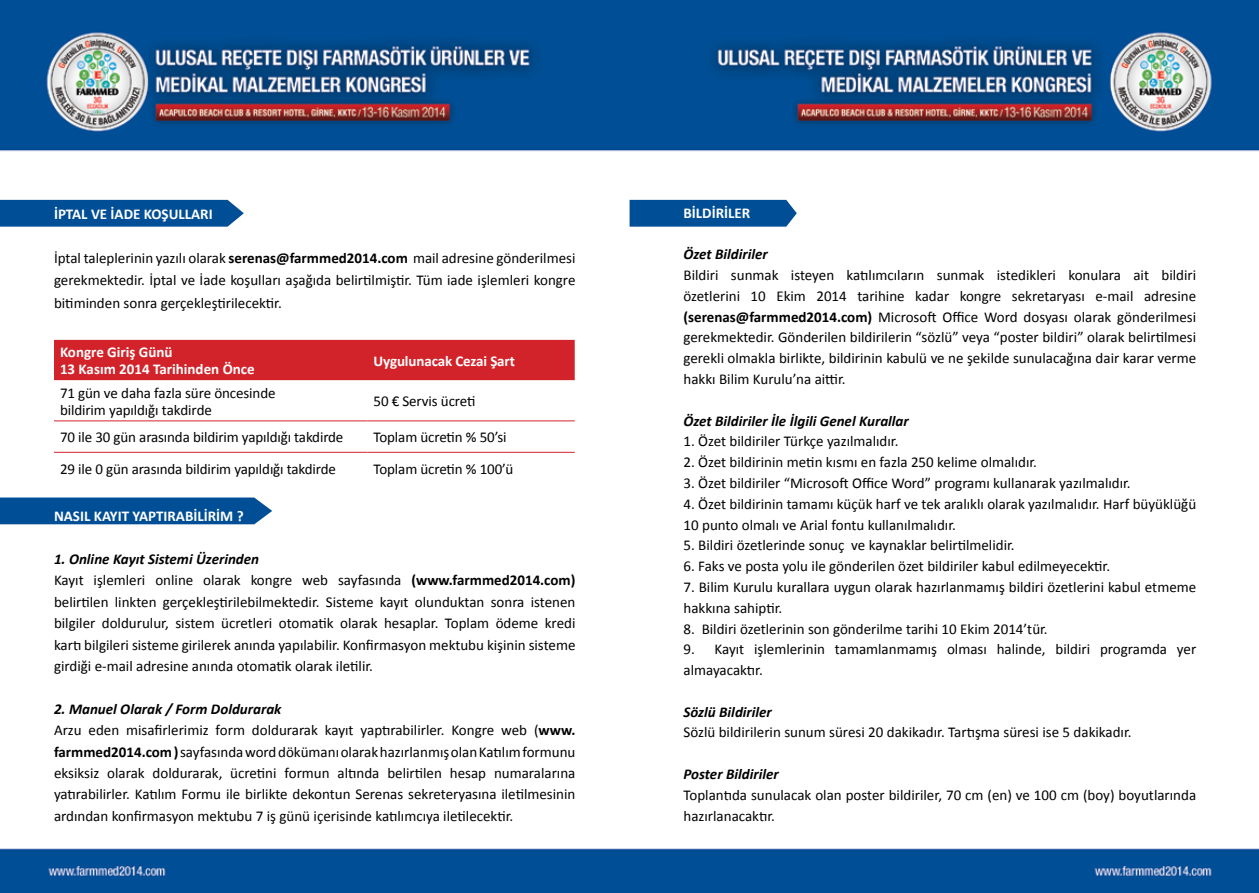
<style>
.page{position:relative;width:1259px;height:893px;background:#fff}
.page>*{position:absolute;margin:0;border:0;box-sizing:border-box;transform-origin:0 0}
.t1{font:15px/21.5px "Calibri";color:#000}
.t2{font:700 15px/17.2px "Calibri";color:#fff}
.t3{font:italic 700 15px "Calibri";color:#000}
.s1{font-weight:700}
.s2{font-weight:700;font-style:italic}
</style>
<div class="page">
<img style="left:0;top:0;width:1259px;height:893px">
<svg style="left:0;top:200px;width:244px;height:27px;background:#0b569a"></svg>
<svg style="left:0;top:497px;width:272px;height:27px;background:#0c569b"></svg>
<svg style="left:629px;top:200px;width:168px;height:27px;background:#0c569b"></svg>
<div style="left:54px;top:340px;width:521px;height:40px;background:#d2232a"></div>
<svg style="left:54px;top:380px;width:521px;height:104px"></svg>
<hr style="left:54px;top:420px;width:313px;height:1px;background:#d2232a">
<hr style="left:367px;top:420px;width:208px;height:1px;background:#d2232a">
<hr style="left:54px;top:452px;width:313px;height:1px;background:#d2232a">
<hr style="left:367px;top:452px;width:208px;height:1px;background:#d2232a">
<p class="t2" style="left:54px;top:205px;width:160px">İPTAL VE İADE KOŞULLARI</p>
<p class="t1" style="left:54px;top:247px;width:523px;line-height:22.2px;text-align:justify">İptal taleplerinin yazılı olarak <span class="s1">serenas@farmmed2014.com</span> mail adresine gönderilmesi gerekmektedir. İptal ve İade koşulları aşağıda belirtilmiştir. Tüm iade işlemleri kongre bitiminden sonra gerçekleştirilecektir.</p>
<p class="t2" style="left:60px;top:343px;width:196px">Kongre Giriş Günü<br>13 Kasım 2014 Tarihinden Önce</p>
<p class="t2" style="left:373px;top:352px;width:143px">Uygulunacak Cezai Şart</p>
<p class="t1" style="left:60px;top:384px;width:217px;line-height:17.2px">71 gün ve daha fazla süre öncesinde bildirim yapıldığı takdirde</p>
<p class="t1" style="left:373px;top:391px;width:103px">50 € Servis ücreti</p>
<p class="t1" style="left:60px;top:427px;width:285px">70 ile 30 gün arasında bildirim yapıldığı takdirde</p>
<p class="t1" style="left:373px;top:427px;width:135px">Toplam ücretin % 50’si</p>
<p class="t1" style="left:60px;top:458px;width:277px">29 ile 0 gün arasında bildirim yapıldığı takdirde</p>
<p class="t1" style="left:373px;top:458px;width:141px">Toplam ücretin % 100’ü</p>
<p class="t2" style="left:54px;top:508px;width:191px">NASIL KAYIT YAPTIRABİ Lİ RİM ?</p>
<p class="t1" style="left:54px;top:548px;width:523px"><span class="s2">1. Online Kayıt Sistemi Üzerinden<br></span>Kayıt işlemleri online olarak kongre web sayfasında <span class="s1">(www.farmmed2014.com) </span>belirtilen linkten gerçekleştirilebilmektedir. Sisteme kayıt olunduktan sonra istenen bilgiler doldurulur, sistem ücretleri otomatik olarak hesaplar. Toplam ödeme kredi kartı bilgileri sisteme girilerek anında yapılabilir. Konfirmasyon mektubu kişinin sisteme girdiği e-mail adresine anında otomatik olarak iletilir.</p>
<p class="t1" style="left:54px;top:698px;width:523px"><span class="s2">2. Manuel Olarak / Form Doldurarak<br></span>Arzu eden misafirlerimiz form doldurarak kayıt yaptırabilirler. Kongre web (<span class="s1">www. farmmed2014.com )</span> sayfasında word dökümanı olarak hazırlanmış olan Katılım formunu eksiksiz olarak doldurarak, ücretini formun altında belirtilen hesap numaralarına yatırabilirler. Katılım Formu ile birlikte dekontun Serenas sekreteryasına iletilmesinin ardından konfirmasyon mektubu 7 iş günü içerisinde katılımcıya iletilecektir.</p>
<p class="t2" style="left:683px;top:204px;width:68px">BİLDİRİLER</p>
<p class="t3" style="left:683px;top:245px;width:86px">Özet Bildiriler</p>
<p class="t1" style="left:683px;top:265px;width:514px;line-height:20.9px;text-align:justify">Bildiri sunmak isteyen katılımcıların sunmak istedikleri konulara ait bildiri özetlerini 10 Ekim 2014 tarihine kadar kongre sekretaryası e-mail adresine <span class="s1">(serenas@farmmed2014.com)</span> Microsoft Office Word dosyası olarak gönderilmesi gerekmektedir. Gönderilen bildirilerin “sözlü” veya “poster bildiri” olarak belirtilmesi gerekli olmakla birlikte, bildirinin kabulü ve ne şekilde sunulacağına dair karar verme hakkı Bilim Kurulu’na aittir.</p>
<p class="t3" style="left:683px;top:411px;width:227px">Özet Bildiriler İle İlgili Genel Kurallar</p>
<p class="t1" style="left:683px;top:431px;width:216px">1. Özet bildiriler Türkçe yazılmalıdır.</p>
<p class="t1" style="left:683px;top:452px;width:355px">2. Özet bildirinin metin kısmı en fazla 250 kelime olmalıdır.</p>
<p class="t1" style="left:683px;top:472px;width:449px">3. Özet bildiriler “Microsoft Office Word” programı kullanarak yazılmalıdır.</p>
<p class="t1" style="left:683px;top:493px;width:514px;line-height:20.9px">4. Özet bildirinin tamamı küçük harf ve tek aralıklı olarak yazılmalıdır. Harf büyüklüğü<br>10 punto olmalı ve Arial fontu kullanılmalıdır.</p>
<p class="t1" style="left:683px;top:535px;width:333px">5. Bildiri özetlerinde sonuç ve kaynaklar belirtilmelidir.</p>
<p class="t1" style="left:683px;top:555px;width:428px">6. Faks ve posta yolu ile gönderilen özet bildiriler kabul edilmeyecektir.</p>
<p class="t1" style="left:683px;top:577px;width:514px;line-height:20.9px">7. Bilim Kurulu kurallara uygun olarak hazırlanmamış bildiri özetlerini kabul etmeme hakkına sahiptir.</p>
<p class="t1" style="left:683px;top:618px;width:366px">8. Bildiri özetlerinin son gönderilme tarihi 10 Ekim 2014’tür.</p>
<p class="t1" style="left:683px;top:639px;width:514px;line-height:20.9px">9. Kayıt işlemlerinin tamamlanmamış olması halinde, bildiri programda yer almayacaktır.</p>
<p class="t3" style="left:683px;top:702px;width:90px">Sözlü Bildiriler</p>
<p class="t1" style="left:683px;top:722px;width:449px">Sözlü bildirilerin sunum süresi 20 dakikadır. Tartışma süresi ise 5 dakikadır.</p>
<p class="t3" style="left:683px;top:764px;width:97px">Poster Bildiriler</p>
<p class="t1" style="left:683px;top:784px;width:514px;line-height:20.9px">Toplantıda sunulacak olan poster bildiriler, 70 cm (en) ve 100 cm (boy) boyutlarında hazırlanacaktır.</p>
</div>
